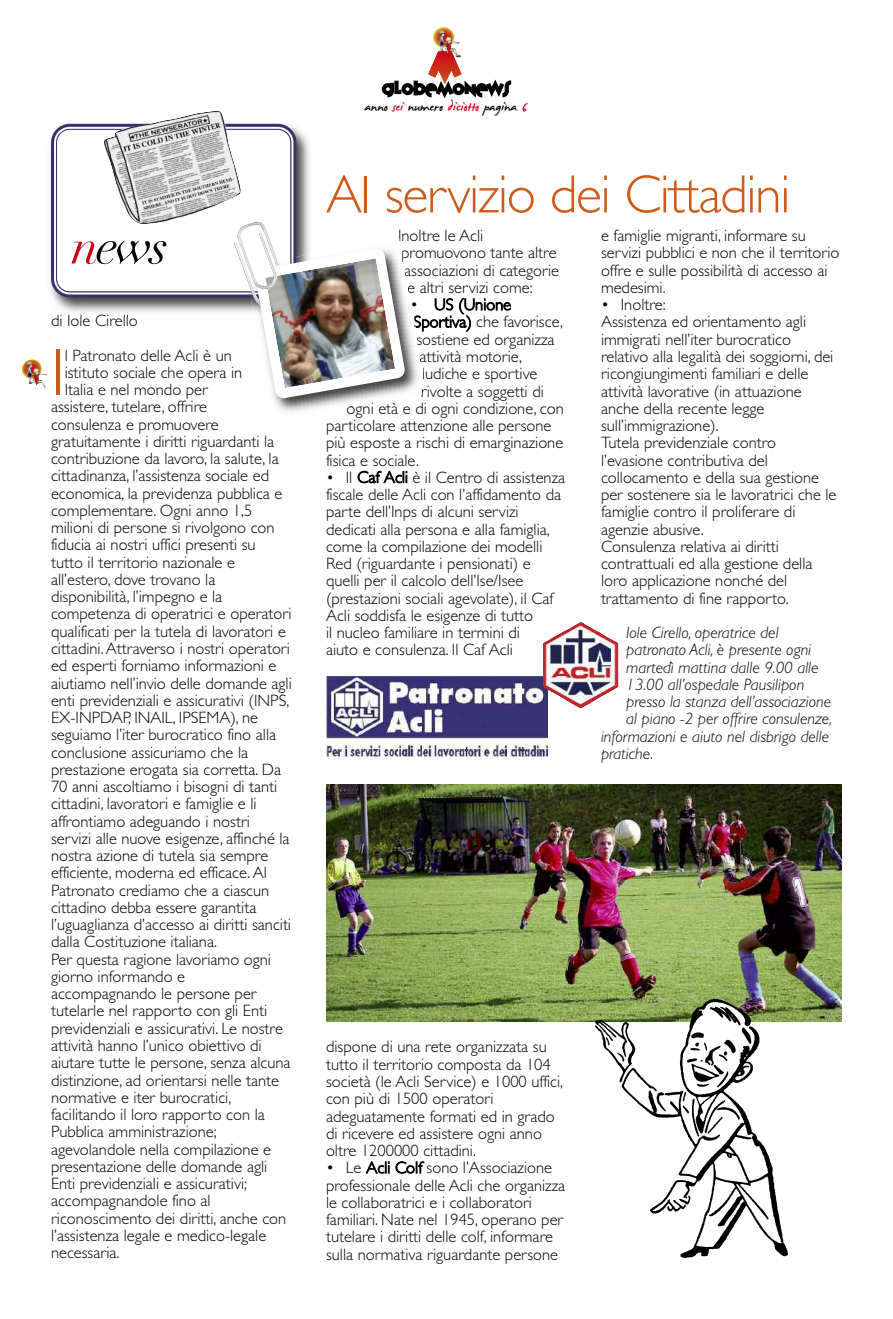
<style>
.page{position:relative;width:893px;height:1319px;background:#fff}
.page>*{position:absolute;margin:0;border:0;box-sizing:border-box;transform-origin:0 0}
.t1{font:300 66.45px "Gill Sans";color:#ce5b19}
.t2{font:300 54px "Gill Sans";letter-spacing:-.025em;color:#ce5b19}
.t3{font:italic 50.7px "Didot";color:#000}
.t4{font:22.5px "James Fajardo";color:#000}
.t5{font:300 16.5px/17.2px "Gill Sans";color:#000}
.t6{font:italic 300 16.5px "Gill Sans";color:#000}
.s1{color:#ca0016}
</style>
<div class="page">
<img style="left:433px;top:27px;width:27px;height:24px">
<svg style="left:382px;top:51px;width:129px;height:47px"></svg>
<img style="left:22px;top:359px;width:25px;height:29px">
<img style="left:159px;top:111px;width:66px;height:11px">
<img style="left:274px;top:399px;width:90px;height:13px">
<img style="left:347px;top:402px;width:26px;height:6px">
<svg style="left:50px;top:122px;width:377px;height:277px"></svg>
<img style="left:265px;top:258px;width:130px;height:130px">
<img style="left:233px;top:224px;width:44px;height:83px">
<img style="left:326px;top:784px;width:516px;height:236px">
<img style="left:326px;top:676px;width:221px;height:80px">
<img style="left:543px;top:622px;width:75px;height:86px">
<img style="left:593px;top:978px;width:212px;height:280px">
<h3 class="t3" style="left:72px;top:215px;width:98px"><span class="s1">n</span>ews</h3>
<p class="t5" style="left:51px;top:311px;width:88px">di Iole Cirello</p>
<h1 class="t1" style="left:51px;top:333px;width:15px">I</h1>
<p class="t5" style="left:65px;top:346px;width:169px">l Patronato delle Acli è un</p>
<p class="t5" style="left:65px;top:363px;width:179px">istituto sociale che opera in</p>
<p class="t5" style="left:65px;top:380px;width:144px">Italia e nel mondo per</p>
<p class="t5" style="left:51px;top:398px;width:158px">assistere, tutelare, offrire</p>
<p class="t5" style="left:51px;top:415px;width:169px">consulenza e promuovere</p>
<p class="t5" style="left:51px;top:432px;width:225px">gratuitamente i diritti riguardanti la</p>
<p class="t5" style="left:51px;top:449px;width:229px">contribuzione da lavoro, la salute, la</p>
<p class="t5" style="left:51px;top:467px;width:220px">cittadinanza, l’assistenza sociale ed</p>
<p class="t5" style="left:51px;top:484px;width:233px">economica, la previdenza pubblica e</p>
<p class="t5" style="left:51px;top:501px;width:203px">complementare. Ogni anno 1,5</p>
<p class="t5" style="left:51px;top:518px;width:225px">milioni di persone si rivolgono con</p>
<p class="t5" style="left:51px;top:536px;width:206px">fiducia ai nostri uffici presenti su</p>
<p class="t5" style="left:51px;top:553px;width:185px">tutto il territorio nazionale e</p>
<p class="t5" style="left:51px;top:570px;width:166px">all’estero, dove trovano la</p>
<p class="t5" style="left:51px;top:587px;width:173px">disponibilità, l’impegno e la</p>
<p class="t5" style="left:51px;top:605px;width:242px">competenza di operatrici e operatori</p>
<p class="t5" style="left:51px;top:622px;width:236px">qualificati per la tutela di lavoratori e</p>
<p class="t5" style="left:51px;top:639px;width:240px">cittadini.Attraverso i nostri operatori</p>
<p class="t5" style="left:51px;top:656px;width:227px">ed esperti forniamo informazioni e</p>
<p class="t5" style="left:51px;top:674px;width:242px">aiutiamo nell’invio delle domande agli</p>
<p class="t5" style="left:51px;top:691px;width:240px">enti previdenziali e assicurativi (INPS,</p>
<p class="t5" style="left:51px;top:708px;width:209px">EX-INPDAP, INAIL, IPSEMA), ne</p>
<p class="t5" style="left:51px;top:725px;width:227px">seguiamo l’iter burocratico fino alla</p>
<p class="t5" style="left:51px;top:743px;width:199px">conclusione assicuriamo che la</p>
<p class="t5" style="left:51px;top:760px;width:232px">prestazione erogata sia corretta. Da</p>
<p class="t5" style="left:51px;top:777px;width:228px">70 anni ascoltiamo i bisogni di tanti</p>
<p class="t5" style="left:51px;top:794px;width:207px">cittadini, lavoratori e famiglie e li</p>
<p class="t5" style="left:51px;top:812px;width:200px">affrontiamo adeguando i nostri</p>
<p class="t5" style="left:51px;top:829px;width:240px">servizi alle nuove esigenze, affinché la</p>
<p class="t5" style="left:51px;top:846px;width:219px">nostra azione di tutela sia sempre</p>
<p class="t5" style="left:51px;top:863px;width:217px">efficiente, moderna ed efficace.Al</p>
<p class="t5" style="left:51px;top:881px;width:220px">Patronato crediamo che a ciascun</p>
<p class="t5" style="left:51px;top:898px;width:207px">cittadino debba essere garantita</p>
<p class="t5" style="left:51px;top:915px;width:242px">l’uguaglianza d’accesso ai diritti sanciti</p>
<p class="t5" style="left:51px;top:932px;width:167px">dalla Costituzione italiana.</p>
<p class="t5" style="left:51px;top:950px;width:222px">Per questa ragione lavoriamo ogni</p>
<p class="t5" style="left:51px;top:967px;width:136px">giorno informando e</p>
<p class="t5" style="left:51px;top:984px;width:207px">accompagnando le persone per</p>
<p class="t5" style="left:51px;top:1001px;width:218px">tutelarle nel rapporto con gli Enti</p>
<p class="t5" style="left:51px;top:1019px;width:233px">previdenziali e assicurativi. Le nostre</p>
<p class="t5" style="left:51px;top:1036px;width:212px">attività hanno l’unico obiettivo di</p>
<p class="t5" style="left:51px;top:1053px;width:241px">aiutare tutte le persone, senza alcuna</p>
<p class="t5" style="left:51px;top:1070px;width:230px">distinzione, ad orientarsi nelle tante</p>
<p class="t5" style="left:51px;top:1088px;width:182px">normative e iter burocratici,</p>
<p class="t5" style="left:51px;top:1105px;width:215px">facilitando il loro rapporto con la</p>
<p class="t5" style="left:51px;top:1122px;width:167px">Pubblica amministrazione;</p>
<p class="t5" style="left:51px;top:1139px;width:222px">agevolandole nella compilazione e</p>
<p class="t5" style="left:51px;top:1157px;width:218px">presentazione delle domande agli</p>
<p class="t5" style="left:51px;top:1174px;width:198px">Enti previdenziali e assicurativi;</p>
<p class="t5" style="left:51px;top:1191px;width:161px">accompagnandole fino al</p>
<p class="t5" style="left:51px;top:1208px;width:237px">riconoscimento dei diritti, anche con</p>
<p class="t5" style="left:51px;top:1226px;width:217px">l’assistenza legale e medico-legale</p>
<p class="t5" style="left:51px;top:1243px;width:70px">necessaria.</p>
<h3 class="t4" style="left:365px;top:95px;width:165px">anno <span class="s1">sei</span> numero <span class="s1">diciotto</span> pagina <span class="s1">6</span></h3>
<h2 class="t2" style="left:326px;top:162px;width:466px">Al servizio dei Cittadini</h2>
<p class="t5" style="left:398px;top:227px;width:87px">Inoltre le Acli</p>
<p class="t5" style="left:401px;top:244px;width:157px">promuovono tante altre</p>
<p class="t5" style="left:404px;top:261px;width:156px">associazioni di categorie</p>
<p class="t5" style="left:407px;top:278px;width:127px">e altri servizi come:</p>
<p class="t5" style="left:410px;top:296px;width:102px">• US (Unione</p>
<p class="t5" style="left:413px;top:313px;width:151px">Sportiva) che favorisce,</p>
<p class="t5" style="left:416px;top:330px;width:140px">sostiene ed organizza</p>
<p class="t5" style="left:419px;top:347px;width:104px">attività motorie,</p>
<p class="t5" style="left:422px;top:365px;width:117px">ludiche e sportive</p>
<p class="t5" style="left:421px;top:382px;width:124px">rivolte a soggetti di</p>
<p class="t5" style="left:347px;top:399px;width:219px">ogni età e di ogni condizione, con</p>
<p class="t5" style="left:326px;top:416px;width:227px">particolare attenzione alle persone</p>
<p class="t5" style="left:326px;top:434px;width:239px">più esposte a rischi di emarginazione</p>
<p class="t5" style="left:326px;top:451px;width:94px">fisica e sociale.</p>
<p class="t5" style="left:326px;top:468px;width:241px">• Il Caf Acli è il Centro di assistenza fiscale delle Acli con l’affidamento da parte dell’Inps di alcuni servizi dedicati alla persona e alla famiglia, come la compilazione dei modelli Red (riguardante i pensionati) e quelli per il calcolo dell’Ise/Isee (prestazioni sociali agevolate), il Caf Acli soddisfa le esigenze di tutto<br>il nucleo familiare in termini di<br>aiuto e consulenza. Il Caf Acli</p>
<p class="t5" style="left:601px;top:227px;width:240px">e famiglie migranti, informare su servizi pubblici e non che il territorio offre e sulle possibilità di accesso ai medesimi.</p>
<p class="t5" style="left:601px;top:296px;width:237px">• Inoltre:<br>Assistenza ed orientamento agli immigrati nell’iter burocratico relativo alla legalità dei soggiorni, dei ricongiungimenti familiari e delle attività lavorative (in attuazione anche della recente legge sull’immigrazione).<br>Tutela previdenziale contro l’evasione contributiva del collocamento e della sua gestione per sostenere sia le lavoratrici che le famiglie contro il proliferare di agenzie abusive.<br>Consulenza relativa ai diritti contrattuali ed alla gestione della loro applicazione nonché del trattamento di fine rapporto.</p>
<p class="t6" style="left:626px;top:622px;width:154px">Iole Cirello, operatrice del</p>
<p class="t6" style="left:626px;top:640px;width:186px">patronato Acli, è presente ogni</p>
<p class="t6" style="left:626px;top:657px;width:194px">martedì mattina dalle 9.00 alle</p>
<p class="t6" style="left:626px;top:674px;width:180px">13.00 all’ospedale Pausilipon</p>
<p class="t6" style="left:626px;top:691px;width:206px">presso la stanza dell’associazione</p>
<p class="t6" style="left:626px;top:709px;width:208px">al piano -2 per offrire consulenze,</p>
<p class="t6" style="left:601px;top:726px;width:230px">informazioni e aiuto nel disbrigo delle</p>
<p class="t6" style="left:601px;top:743px;width:54px">pratiche.</p>
<p class="t5" style="left:326px;top:1037px;width:239px">dispone di una rete organizzata su tutto il territorio composta da 104 società (le Acli Service) e 1000 uffici, con più di 1500 operatori adeguatamente formati ed in grado di ricevere ed assistere ogni anno oltre 1200000 cittadini.</p>
<p class="t5" style="left:326px;top:1158px;width:241px">• Le Acli Colf sono l’Associazione professionale delle Acli che organizza le collaboratrici e i collaboratori familiari. Nate nel 1945, operano per tutelare i diritti delle colf, informare sulla normativa riguardante persone</p>
</div>
